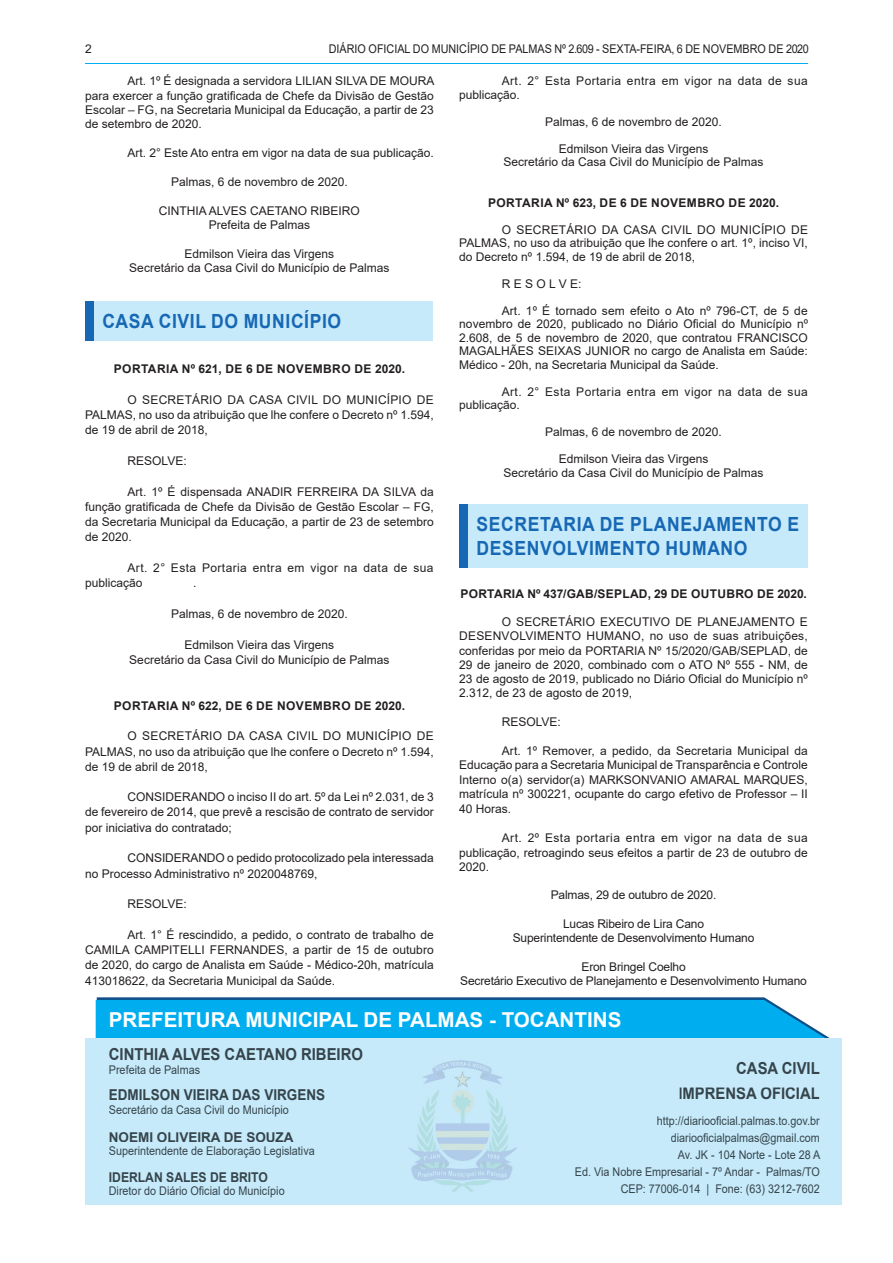
<style>
.page{position:relative;width:893px;height:1263px;background:#fff}
.page>*{position:absolute;margin:0;border:0;box-sizing:border-box;transform-origin:0 0}
.t1{font:700 20.55px "Arial";color:#fff}
.t2{font:700 19.5px/24px "Arial";letter-spacing:.035em;color:#1768b4;scale:.9 1}
.t3{font:700 16.5px/25.7px "Arial";color:#36444b;text-align:right;scale:.9 1}
.t4{font:700 15px "Arial";color:#36444b;scale:.9 1}
.t5{font:700 13.5px "Arial";color:#36444b}
.t6{font:700 13.5px "Arial";color:#36444b;scale:.9 1}
.t7{font:12px/15.3px "Arial";color:#231f20;text-align:justify}
.t8{font:12px/17.1px "Arial";color:#36444b;text-align:right;scale:.9 1}
.t9{font:12px/13.5px "Arial";letter-spacing:.035em;color:#231f20}
.t10{font:700 12px "Arial";letter-spacing:.025em;color:#231f20}
.t11{font:12px "Arial";color:#231f20;scale:.9 1}
</style>
<div class="page">
<hr style="left:85px;top:63px;width:723px;height:1px;background:#00aeef">
<hr style="left:85px;top:1204px;width:723px;height:1px;background:#00aeef">
<svg style="left:96px;top:997px;width:734px;height:41px;background:#0eace9"></svg>
<div style="left:85px;top:1038px;width:757px;height:166px;background:#c6eafa"></div>
<img style="left:408px;top:1061px;width:108px;height:130px">
<div style="left:89px;top:301px;width:349px;height:40px;background:#c6eafa"></div>
<div style="left:85px;top:301px;width:9px;height:40px;background:#1768b4"></div>
<div style="left:434px;top:301px;width:8px;height:40px;background:#fff"></div>
<div style="left:463px;top:504px;width:349px;height:63px;background:#c6eafa"></div>
<div style="left:459px;top:504px;width:9px;height:63px;background:#1768b4"></div>
<div style="left:808px;top:504px;width:8px;height:63px;background:#fff"></div>
<p class="t7" style="left:85px;top:41px;width:8px">2</p>
<p class="t11" style="left:329px;top:40px;width:535px">DIÁRIO OFICIAL DO MUNICÍPIO DE PALMAS Nº 2.609 - SEXTA-FEIRA, 6 DE NOVEMBRO DE 2020</p>
<p class="t7" style="left:85px;top:74px;width:351px;line-height:14.4px;text-indent:43px">Art. 1º É designada a servidora LILIAN SILVA DE MOURA para exercer a função gratificada de Chefe da Divisão de Gestão Escolar – FG, na Secretaria Municipal da Educação, a partir de 23 de setembro de 2020.</p>
<p class="t7" style="left:128px;top:145px;width:308px">Art. 2° Este Ato entra em vigor na data de sua publicação.</p>
<p class="t7" style="left:171px;top:174px;width:178px">Palmas, 6 de novembro de 2020.</p>
<p class="t7" style="left:159px;top:203px;width:202px;line-height:14.4px;text-align:center">CINTHIA ALVES CAETANO RIBEIRO<br>Prefeita de Palmas</p>
<p class="t7" style="left:129px;top:247px;width:262px;line-height:14.4px;text-align:center">Edmilson Vieira das Virgens<br>Secretário da Casa Civil do Município de Palmas</p>
<h2 class="t2" style="left:102px;top:310px;width:267px">CASA CIVIL DO MUNICÍPIO</h2>
<p class="t10" style="left:114px;top:360px;width:293px">PORTARIA Nº 621, DE 6 DE NOVEMBRO DE 2020.</p>
<p class="t7" style="left:85px;top:392px;width:350px;text-indent:43px">O SECRETÁRIO DA CASA CIVIL DO MUNICÍPIO DE PALMAS, no uso da atribuição que lhe confere o Decreto nº 1.594, de 19 de abril de 2018,</p>
<p class="t7" style="left:128px;top:453px;width:61px">RESOLVE:</p>
<p class="t7" style="left:85px;top:484px;width:350px;text-indent:43px">Art. 1º É dispensada ANADIR FERREIRA DA SILVA da função gratificada de Chefe da Divisão de Gestão Escolar – FG, da Secretaria Municipal da Educação, a partir de 23 de setembro de 2020.</p>
<p class="t9" style="left:85px;top:560px;width:350px;line-height:15.3px;text-indent:43px">Art. 2° Esta Portaria entra em vigor na data de sua publicação</p>
<p class="t7" style="left:193px;top:575px;width:5px">.</p>
<p class="t7" style="left:171px;top:606px;width:178px">Palmas, 6 de novembro de 2020.</p>
<p class="t7" style="left:129px;top:637px;width:262px;text-align:center">Edmilson Vieira das Virgens<br>Secretário da Casa Civil do Município de Palmas</p>
<p class="t10" style="left:114px;top:697px;width:293px">PORTARIA Nº 622, DE 6 DE NOVEMBRO DE 2020.</p>
<p class="t7" style="left:85px;top:728px;width:350px;text-indent:43px">O SECRETÁRIO DA CASA CIVIL DO MUNICÍPIO DE PALMAS, no uso da atribuição que lhe confere o Decreto nº 1.594, de 19 de abril de 2018,</p>
<p class="t7" style="left:85px;top:789px;width:350px;text-indent:43px">CONSIDERANDO o inciso II do art. 5º da Lei nº 2.031, de 3 de fevereiro de 2014, que prevê a rescisão de contrato de servidor por iniciativa do contratado;</p>
<p class="t7" style="left:85px;top:850px;width:350px;text-indent:43px">CONSIDERANDO o pedido protocolizado pela interessada no Processo Administrativo nº 2020048769,</p>
<p class="t7" style="left:128px;top:896px;width:61px">RESOLVE:</p>
<p class="t7" style="left:85px;top:927px;width:350px;text-indent:43px">Art. 1° É rescindido, a pedido, o contrato de trabalho de CAMILA CAMPITELLI FERNANDES, a partir de 15 de outubro de 2020, do cargo de Analista em Saúde - Médico-20h, matrícula 413018622, da Secretaria Municipal da Saúde.</p>
<p class="t9" style="left:459px;top:74px;width:350px;text-indent:43px">Art. 2° Esta Portaria entra em vigor na data de sua publicação.</p>
<p class="t7" style="left:545px;top:114px;width:178px">Palmas, 6 de novembro de 2020.</p>
<p class="t7" style="left:503px;top:142px;width:262px;line-height:13.5px;text-align:center">Edmilson Vieira das Virgens<br>Secretário da Casa Civil do Município de Palmas</p>
<p class="t10" style="left:488px;top:194px;width:293px">PORTARIA Nº 623, DE 6 DE NOVEMBRO DE 2020.</p>
<p class="t7" style="left:459px;top:223px;width:350px;line-height:13.5px;text-indent:43px">O SECRETÁRIO DA CASA CIVIL DO MUNICÍPIO DE PALMAS, no uso da atribuição que lhe confere o art. 1º, inciso VI, do Decreto nº 1.594, de 19 de abril de 2018,</p>
<p class="t7" style="left:502px;top:276px;width:81px">R E S O L V E:</p>
<p class="t7" style="left:459px;top:304px;width:350px;line-height:13.5px;text-indent:43px">Art. 1º É tornado sem efeito o Ato nº 796-CT, de 5 de novembro de 2020, publicado no Diário Oficial do Município nº 2.608, de 5 de novembro de 2020, que contratou FRANCISCO MAGALHÃES SEIXAS JUNIOR no cargo de Analista em Saúde:<br>Médico - 20h, na Secretaria Municipal da Saúde.</p>
<p class="t9" style="left:459px;top:385px;width:350px;text-indent:43px">Art. 2° Esta Portaria entra em vigor na data de sua publicação.</p>
<p class="t7" style="left:545px;top:424px;width:178px">Palmas, 6 de novembro de 2020.</p>
<p class="t7" style="left:503px;top:452px;width:262px;line-height:13.5px;text-align:center">Edmilson Vieira das Virgens<br>Secretário da Casa Civil do Município de Palmas</p>
<h2 class="t2" style="left:477px;top:512px;width:360px">SECRETARIA DE PLANEJAMENTO E<br>DESENVOLVIMENTO HUMANO</h2>
<p class="t10" style="left:460px;top:585px;width:348px">PORTARIA Nº 437/GAB/SEPLAD, 29 DE OUTUBRO DE 2020.</p>
<p class="t7" style="left:459px;top:615px;width:350px;line-height:14.2px;text-indent:43px">O SECRETÁRIO EXECUTIVO DE PLANEJAMENTO E DESENVOLVIMENTO HUMANO, no uso de suas atribuições, conferidas por meio da PORTARIA Nº 15/2020/GAB/SEPLAD, de 29 de janeiro de 2020, combinado com o ATO Nº 555 - NM, de 23 de agosto de 2019, publicado no Diário Oficial do Município nº 2.312, de 23 de agosto de 2019,</p>
<p class="t7" style="left:502px;top:714px;width:61px">RESOLVE:</p>
<p class="t7" style="left:459px;top:743px;width:350px;line-height:14.5px;text-indent:43px">Art. 1º Remover, a pedido, da Secretaria Municipal da Educação para a Secretaria Municipal de Transparência e Controle Interno o(a) servidor(a) MARKSONVANIO AMARAL MARQUES, matrícula nº 300221, ocupante do cargo efetivo de Professor – II 40 Horas.</p>
<p class="t7" style="left:459px;top:830px;width:350px;line-height:14.4px;text-indent:43px">Art. 2º Esta portaria entra em vigor na data de sua publicação, retroagindo seus efeitos a partir de 23 de outubro de 2020.</p>
<p class="t7" style="left:551px;top:887px;width:167px">Palmas, 29 de outubro de 2020.</p>
<p class="t7" style="left:513px;top:916px;width:243px;line-height:14.2px;text-align:center">Lucas Ribeiro de Lira Cano<br>Superintendente de Desenvolvimento Humano</p>
<p class="t7" style="left:460px;top:959px;width:348px;line-height:14.2px;text-align:center">Eron Bringel Coelho<br>Secretário Executivo de Planejamento e Desenvolvimento Humano</p>
<h1 class="t1" style="left:109px;top:1005px;width:514px">PREFEITURA MUNICIPAL DE PALMAS - TOCANTINS</h1>
<h3 class="t3" style="left:109px;top:1042px;width:284px">CINTHIA ALVES CAETANO RIBEIRO</h3>
<p class="t8" style="left:109px;top:1061px;width:103px">Prefeita de Palmas</p>
<p class="t4" style="left:109px;top:1084px;width:242px">EDMILSON VIEIRA DAS VIRGENS</p>
<p class="t8" style="left:109px;top:1101px;width:202px">Secretário da Casa Civil do Município</p>
<p class="t5" style="left:109px;top:1127px;width:186px">NOEMI OLIVEIRA DE SOUZA</p>
<p class="t8" style="left:109px;top:1142px;width:230px">Superintendente de Elaboração Legislativa</p>
<p class="t6" style="left:109px;top:1167px;width:178px">IDERLAN SALES DE BRITO</p>
<p class="t8" style="left:109px;top:1182px;width:197px">Diretor do Diário Oficial do Município</p>
<h3 class="t3" style="left:678px;top:1055px;width:159px">CASA CIVIL<br>IMPRENSA OFICIAL</h3>
<p class="t8" style="left:575px;top:1112px;width:274px">http://diariooficial.palmas.to.gov.br diariooficialpalmas@gmail.com<br>Av. JK - 104 Norte - Lote 28 A<br>Ed. Via Nobre Empresarial - 7º Andar - Palmas/TO CEP: 77006-014 | Fone: (63) 3212-7602</p>
</div>
